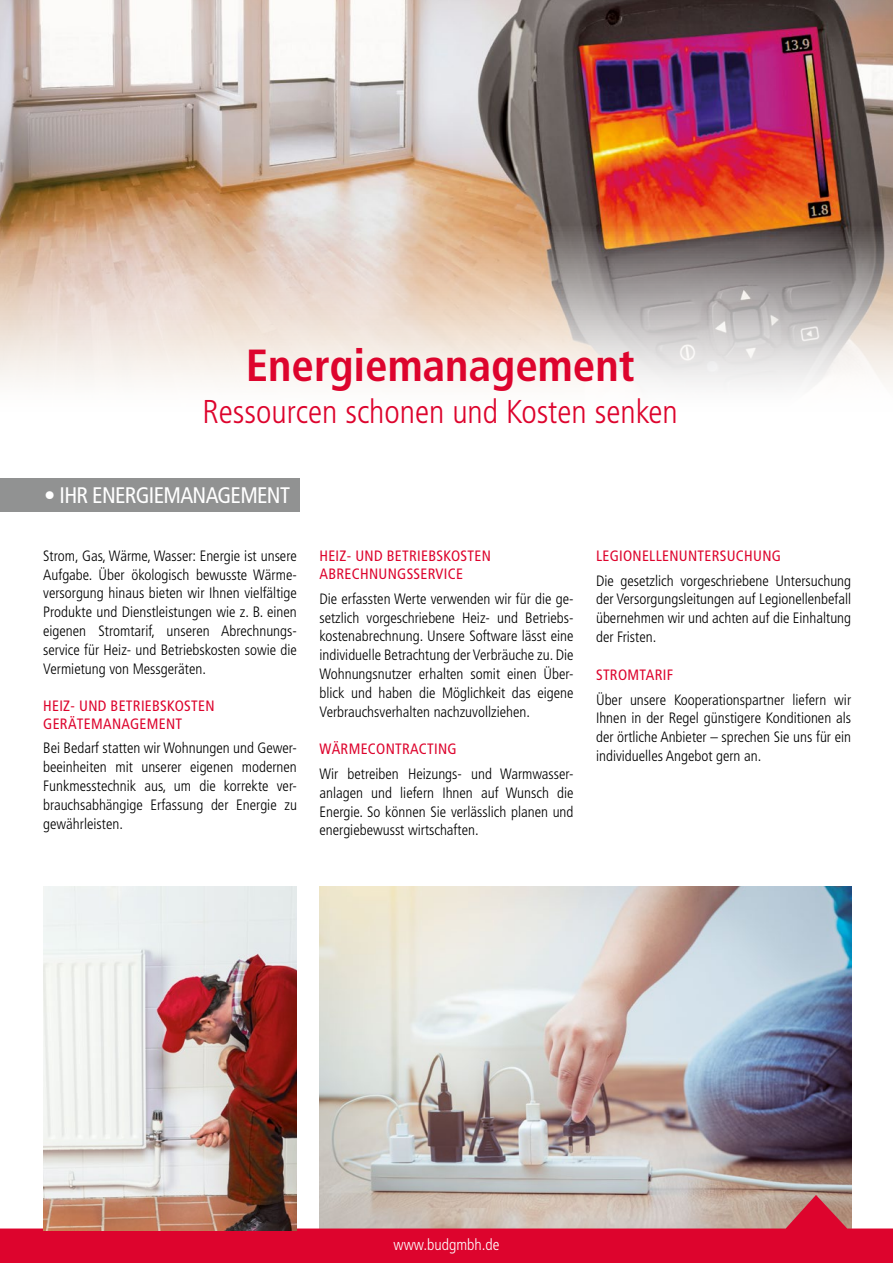
<style>
.page{position:relative;width:893px;height:1263px;background:#fff}
.page>*{position:absolute;margin:0;border:0;box-sizing:border-box;transform-origin:0 0}
.t1{font:700 condensed 45px "Frutiger";color:#dd042d}
.t2{font:300 condensed 33px "Frutiger";color:#dd042d}
.t3{font:condensed 22.5px "Frutiger";letter-spacing:-.03em;color:#fff}
.t4{font:300 condensed 15.75px "Frutiger";color:#fff}
.t5{font:300 condensed 15px/18.8px "Frutiger";color:#000;text-align:justify}
.t6{font:condensed 15px/18px "Frutiger";letter-spacing:.02em;color:#dd042d}
</style>
<div class="page">
<img style="left:319px;top:887px;width:532px;height:308px">
<img style="left:0;top:0;width:893px;height:387px">
<svg style="left:0;top:1195px;width:893px;height:68px;background:#d85165"></svg>
<div style="left:0;top:478px;width:300px;height:34px;background:#919292"></div>
<img style="left:43px;top:887px;width:254px;height:343px">
<h1 class="t1" style="left:246px;top:338px;width:390px">Energiemanagement</h1>
<h2 class="t2" style="left:202px;top:393px;width:477px">Ressourcen schonen und Kosten senken</h2>
<h3 class="t3" style="left:44px;top:482px;width:247px">• IHR ENERGIEMANAGEMENT</h3>
<p class="t5" style="left:43px;top:546px;width:255px">Strom, Gas, Wärme, Wasser: Energie ist unsere Aufgabe. Über ökologisch bewusste Wärme&shy;versorgung hinaus bieten wir Ihnen vielfältige Produkte und Dienstleistungen wie z. B. einen eigenen Stromtarif, unseren Abrechnungs&shy;service für Heiz- und Betriebskosten sowie die Vermietung von Messgeräten.</p>
<p class="t6" style="left:43px;top:696px;width:173px">HEIZ- UND BETRIEBSKOSTEN<br>GERÄTEMANAGEMENT</p>
<p class="t5" style="left:43px;top:739px;width:255px">Bei Bedarf statten wir Wohnungen und Gewer&shy;beeinheiten mit unserer eigenen modernen Funkmesstechnik aus, um die korrekte ver&shy;brauchsabhängige Erfassung der Energie zu gewährleisten.</p>
<p class="t6" style="left:319px;top:547px;width:173px">HEIZ- UND BETRIEBSKOSTEN<br>ABRECHNUNGSSERVICE</p>
<p class="t5" style="left:319px;top:589px;width:256px">Die erfassten Werte verwenden wir für die ge&shy;setzlich vorgeschriebene Heiz- und Betriebs&shy;kostenabrechnung. Unsere Software lässt eine individuelle Betrachtung der Verbräuche zu. Die Wohnungsnutzer erhalten somit einen Über&shy;blick und haben die Möglichkeit das eigene Verbrauchsverhalten nachzuvollziehen.</p>
<p class="t6" style="left:319px;top:740px;width:139px">WÄRMECONTRACTING</p>
<p class="t5" style="left:319px;top:765px;width:256px">Wir betreiben Heizungs- und Warmwasser&shy;anlagen und liefern Ihnen auf Wunsch die Energie. So können Sie verlässlich planen und energiebewusst wirtschaften.</p>
<p class="t6" style="left:596px;top:547px;width:186px">LEGIONELLENUNTERSUCHUNG</p>
<p class="t5" style="left:596px;top:571px;width:257px">Die gesetzlich vorgeschriebene Untersuchung der Versorgungsleitungen auf Legionellenbefall übernehmen wir und achten auf die Einhaltung der Fristen.</p>
<p class="t6" style="left:596px;top:666px;width:79px">STROMTARIF</p>
<p class="t5" style="left:596px;top:690px;width:257px">Über unsere Kooperationspartner liefern wir Ihnen in der Regel günstigere Konditionen als der örtliche Anbieter – sprechen Sie uns für ein individuelles Angebot gern an.</p>
<p class="t4" style="left:393px;top:1235px;width:108px">www.budgmbh.de</p>
</div>
